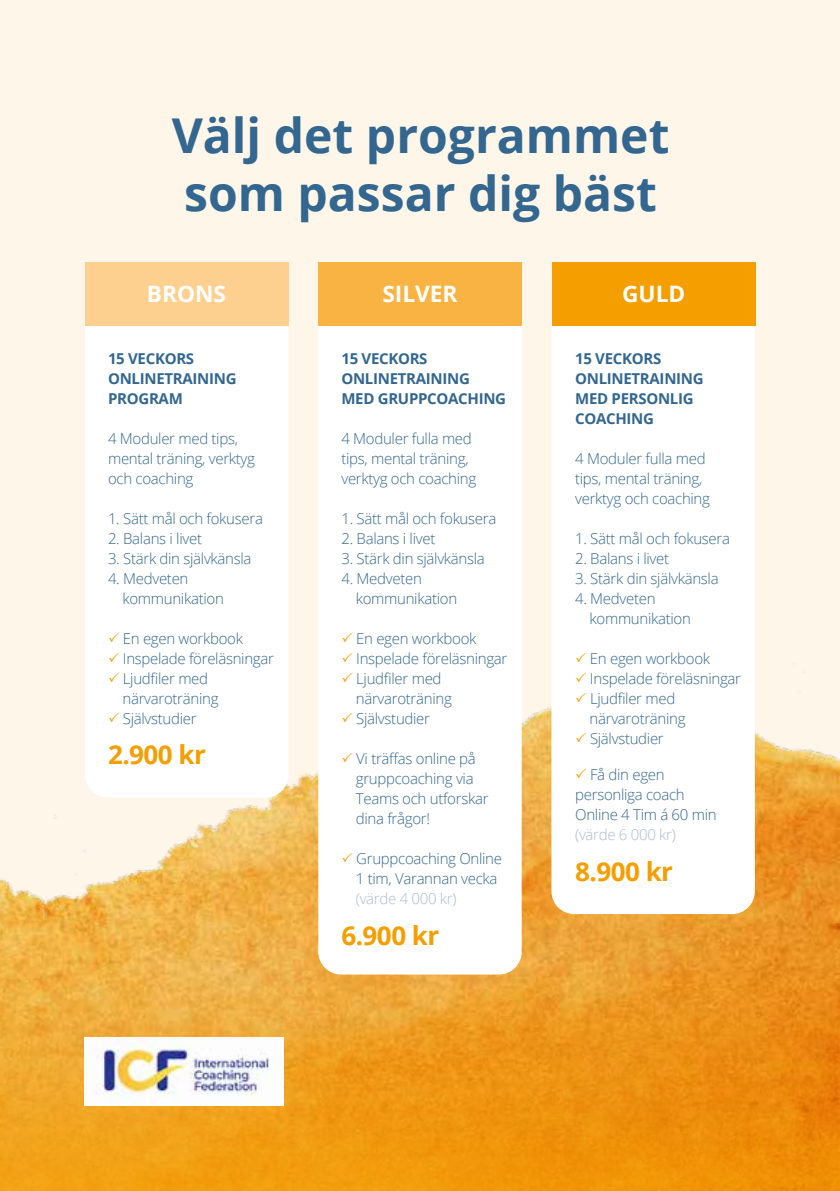
<style>
.page{position:relative;width:840px;height:1191px;background:#fff}
.page>*{position:absolute;margin:0;border:0;box-sizing:border-box;transform-origin:0 0}
.t1{font:700 48px/57.6px "Open Sans";color:#33678f}
.t2{font:700 26px "Open Sans";letter-spacing:-.02em;color:#f59e00}
.t3{font:700 22.6px "Open Sans";color:#fff}
.t4{font:300 15px/20px "Open Sans";letter-spacing:-.02em;color:#33678f}
.t5{font:700 15px/20px "Open Sans";letter-spacing:-.02em;color:#33678f}
.t6{font:300 15px "Open Sans";letter-spacing:-.02em;color:#adbad0}
</style>
<div class="page">
<div style="left:0;top:0;width:839px;height:1191px;background:#fff6ea"></div>
<img style="left:288px;top:414px;width:551px;height:351px">
<svg style="left:0;top:765px;width:839px;height:426px;background:#efa536"></svg>
<div style="left:85px;top:262px;width:203px;height:535px;background:#fff;border-radius:23px"></div>
<div style="left:318px;top:262px;width:203px;height:712px;background:#fff;border-radius:23px"></div>
<div style="left:85px;top:262px;width:203px;height:63px;background:#fdd08f"></div>
<div style="left:318px;top:262px;width:203px;height:63px;background:#f9b342"></div>
<div style="left:551px;top:262px;width:203px;height:652px;background:#fff;border-radius:23px"></div>
<div style="left:551px;top:262px;width:204px;height:63px;background:#f59e00"></div>
<img style="left:85px;top:1037px;width:198px;height:69px">
<h1 class="t1" style="left:171px;top:106px;width:499px">Välj det programmet som passar dig bäst</h1>
<h3 class="t3" style="left:147px;top:278px;width:81px">BRONS</h3>
<h3 class="t3" style="left:382px;top:278px;width:77px">SILVER</h3>
<h3 class="t3" style="left:621px;top:278px;width:65px">GULD</h3>
<p class="t5" style="left:108px;top:348px;width:130px">15 VECKORS<br>ONLINETRAINING<br>PROGRAM</p>
<p class="t4" style="left:108px;top:428px;width:148px">4 Moduler med tips, mental träning, verktyg och coaching</p>
<p class="t4" style="left:108px;top:508px;width:156px">1. Sätt mål och fokusera</p>
<p class="t4" style="left:108px;top:528px;width:95px">2. Balans i livet</p>
<p class="t4" style="left:108px;top:548px;width:145px">3. Stärk din självkänsla</p>
<p class="t4" style="left:122px;top:568px;width:103px;text-indent:-14px">4. Medveten kommunikation</p>
<p class="t4" style="left:122px;top:628px;width:153px">En egen workbook<br>Inspelade föreläsningar<br>Ljudfiler med närvaroträning<br>Självstudier</p>
<h2 class="t2" style="left:108px;top:736px;width:99px">2.900 kr</h2>
<p class="t5" style="left:341px;top:348px;width:166px">15 VECKORS<br>ONLINETRAINING<br>MED GRUPPCOACHING</p>
<p class="t4" style="left:341px;top:428px;width:136px">4 Moduler fulla med tips, mental träning, verktyg och coaching</p>
<p class="t4" style="left:341px;top:508px;width:156px">1. Sätt mål och fokusera</p>
<p class="t4" style="left:341px;top:528px;width:95px">2. Balans i livet</p>
<p class="t4" style="left:341px;top:548px;width:145px">3. Stärk din självkänsla</p>
<p class="t4" style="left:355px;top:568px;width:103px;text-indent:-14px">4. Medveten kommunikation</p>
<p class="t4" style="left:355px;top:628px;width:153px">En egen workbook<br>Inspelade föreläsningar<br>Ljudfiler med närvaroträning<br>Självstudier</p>
<p class="t4" style="left:356px;top:748px;width:134px">Vi träffas online på gruppcoaching via<br>Teams och utforskar dina frågor!</p>
<p class="t4" style="left:356px;top:848px;width:148px">Gruppcoaching Online<br>1 tim, Varannan vecka</p>
<p class="t6" style="left:356px;top:888px;width:102px">(värde 4 000 kr)</p>
<h2 class="t2" style="left:341px;top:916px;width:99px">6.900 kr</h2>
<p class="t5" style="left:575px;top:348px;width:130px">15 VECKORS<br>ONLINETRAINING<br>MED PERSONLIG<br>COACHING</p>
<p class="t4" style="left:575px;top:448px;width:136px">4 Moduler fulla med tips, mental träning, verktyg och coaching</p>
<p class="t4" style="left:575px;top:528px;width:156px">1. Sätt mål och fokusera</p>
<p class="t4" style="left:575px;top:548px;width:95px">2. Balans i livet</p>
<p class="t4" style="left:575px;top:568px;width:145px">3. Stärk din självkänsla</p>
<p class="t4" style="left:589px;top:588px;width:103px;text-indent:-14px">4. Medveten kommunikation</p>
<p class="t4" style="left:589px;top:648px;width:153px">En egen workbook<br>Inspelade föreläsningar<br>Ljudfiler med närvaroträning<br>Självstudier</p>
<p class="t4" style="left:575px;top:764px;width:143px;text-indent:15px">Få din egen personliga coach<br>Online 4 Tim á 60 min</p>
<p class="t6" style="left:575px;top:824px;width:102px">(värde 6 000 kr)</p>
<h2 class="t2" style="left:575px;top:852px;width:99px">8.900 kr</h2>
</div>
